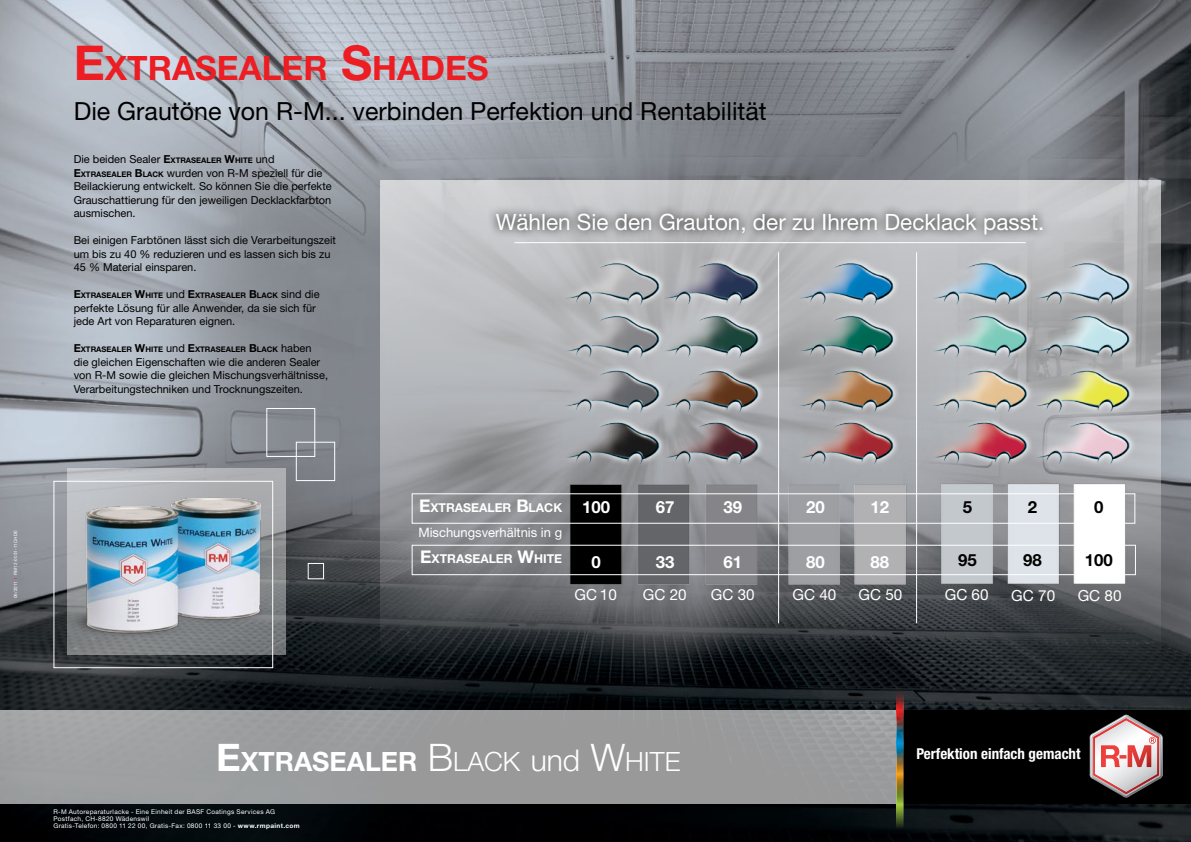
<style>
.page{position:relative;width:1191px;height:842px;background:#fff}
.page>*{position:absolute;margin:0;border:0;box-sizing:border-box;transform-origin:0 0}
.t1{font:700 38px "Helvetica Neue LT Pro";color:#fff}
.t2{font:700 33.6px "Helvetica Neue LT Pro";color:#ed1d24}
.t3{font:700 26.6px "Helvetica Neue LT Pro";color:#fff}
.t4{font:25px "Helvetica Neue LT Pro";color:#000}
.t5{font:22.5px "Helvetica Neue LT Pro";color:#fff}
.t6{font:700 16.8px "Helvetica Neue LT Pro";color:#fff}
.t7{font:700 16.8px "Helvetica Neue LT Pro";color:#000}
.t8{font:15.3px "Helvetica Neue LT Pro";color:#fff}
.t9{font:700 condensed 15px "Helvetica Neue LT Pro";color:#fff}
.t10{font:13px "Helvetica Neue LT Pro";color:#fff}
.t11{font:700 12.2px "Helvetica Neue LT Pro";color:#fff}
.t12{font:11px/13.5px "Helvetica Neue LT Pro";color:#000}
.t13{font:700 7.7px "Helvetica Neue LT Pro";color:#000}
.t14{font:6.5px/7px "Helvetica Neue LT Pro";letter-spacing:.045em;color:#fff}
.t15{font:4.5px "Helvetica Neue LT Pro";letter-spacing:.02em;color:#fff}
.s1{color:#ed1d24}
.s2{font-size:48px}
.s3{font-weight:700}
.s4{font-weight:700;font-size:7.7px}
.s5{font-size:11px}
.s6{font-weight:400;font-size:11px}
.s7{font-size:17.5px}
.s8{font-weight:300;font-size:38px}
.s9{font-weight:300}
.s10{font-weight:300;font-size:30px}
</style>
<div class="page">
<img style="left:0;top:0;width:1191px;height:842px">
<svg style="left:379px;top:180px;width:781px;height:478px;background:#989a9d"></svg>
<img style="left:362px;top:244px;width:772px;height:401px">
<div style="left:266px;top:408px;width:49px;height:49px;border:1px solid #fff"></div>
<div style="left:296px;top:442px;width:39px;height:39px;border:1px solid #fff"></div>
<div style="left:308px;top:563px;width:16px;height:16px;border:1px solid #fff"></div>
<img style="left:47px;top:465px;width:248px;height:203px">
<div style="left:412px;top:493px;width:723px;height:30px;border:1px solid #fff"></div>
<div style="left:412px;top:545px;width:723px;height:30px;border:1px solid #fff"></div>
<hr style="left:778px;top:252px;width:1px;height:371px;background:#fff">
<hr style="left:916px;top:252px;width:1px;height:371px;background:#fff">
<div style="left:903px;top:710px;width:288px;height:94px;background:#000"></div>
<div style="left:0;top:710px;width:896px;height:94px;background:#999a9b"></div>
<img style="left:896px;top:678px;width:7px;height:151px">
<svg style="left:1089px;top:715px;width:73px;height:83px"></svg>
<svg style="left:487px;top:204px;width:563px;height:39px;background:#acadaf"></svg>
<p class="t15" style="left:13px;top:598px;width:69px;rotate:-90deg">06/2011 <span class="s1">I</span> RM12-0031-11CHDE</p>
<h2 class="t2" style="left:74px;top:47px;width:416px"><span class="s2">E</span>XTRASEALER <span class="s2">S</span>HADES</h2>
<h3 class="t4" style="left:74px;top:96px;width:694px">Die Grautöne von R-M... verbinden Perfektion und Rentabilität</h3>
<p class="t12" style="left:74px;top:152px;width:259px">Die beiden Sealer <span class="s3">E</span><span class="s4">XTRASEALER</span> <span class="s3">W</span><span class="s4">HITE</span> und <span class="s3">E</span><span class="s4">XTRASEALER</span> <span class="s3">B</span><span class="s4">LACK</span> wurden von R-M speziell für die Beilackierung entwickelt. So können Sie die perfekte Grauschattierung für den jeweiligen Decklackfarbton ausmischen.</p>
<p class="t12" style="left:74px;top:233px;width:264px">Bei einigen Farbtönen lässt sich die Verarbeitungszeit um bis zu 40 % reduzieren und es lassen sich bis zu<br>45 % Material einsparen.</p>
<p class="t13" style="left:74px;top:291px;width:247px"><span class="s5">E</span>XTRASEALER <span class="s5">W</span>HITE <span class="s6">und</span> <span class="s5">E</span>XTRASEALER <span class="s5">B</span>LACK <span class="s6">sind die</span></p>
<p class="t12" style="left:74px;top:301px;width:244px">perfekte Lösung für alle Anwender, da sie sich für jede Art von Reparaturen eignen.</p>
<p class="t13" style="left:74px;top:345px;width:239px"><span class="s5">E</span>XTRASEALER <span class="s5">W</span>HITE <span class="s6">und</span> <span class="s5">E</span>XTRASEALER <span class="s5">B</span>LACK <span class="s6">haben</span></p>
<p class="t12" style="left:74px;top:355px;width:256px">die gleichen Eigenschaften wie die anderen Sealer von R-M sowie die gleichen Mischungsverhältnisse,<br>Verarbeitungstechniken und Trocknungszeiten.</p>
<h3 class="t5" style="left:496px;top:208px;width:550px">Wählen Sie den Grauton, der zu Ihrem Decklack passt.</h3>
<p class="t11" style="left:419px;top:500px;width:145px"><span class="s7">E</span>XTRASEALER <span class="s7">B</span>LACK</p>
<p class="t10" style="left:418px;top:525px;width:145px">Mischungsverhältnis in g</p>
<p class="t11" style="left:420px;top:551px;width:142px"><span class="s7">E</span>XTRASEALER <span class="s7">W</span>HITE</p>
<h3 class="t6" style="left:582px;top:497px;width:29px">100</h3>
<h3 class="t6" style="left:591px;top:551px;width:11px">0</h3>
<h3 class="t6" style="left:655px;top:497px;width:20px">67</h3>
<h3 class="t6" style="left:655px;top:551px;width:20px">33</h3>
<h3 class="t6" style="left:723px;top:497px;width:20px">39</h3>
<h3 class="t6" style="left:723px;top:551px;width:20px">61</h3>
<h3 class="t6" style="left:806px;top:497px;width:20px">20</h3>
<h3 class="t6" style="left:806px;top:551px;width:20px">80</h3>
<h3 class="t6" style="left:870px;top:497px;width:20px">12</h3>
<h3 class="t6" style="left:870px;top:551px;width:20px">88</h3>
<h3 class="t7" style="left:962px;top:497px;width:11px">5</h3>
<h3 class="t7" style="left:958px;top:549px;width:20px">95</h3>
<h3 class="t7" style="left:1028px;top:497px;width:11px">2</h3>
<h3 class="t7" style="left:1023px;top:549px;width:20px">98</h3>
<h3 class="t7" style="left:1094px;top:497px;width:11px">0</h3>
<h3 class="t7" style="left:1084px;top:549px;width:29px">100</h3>
<h3 class="t8" style="left:574px;top:585px;width:44px">GC 10</h3>
<h3 class="t8" style="left:643px;top:585px;width:45px">GC 20</h3>
<h3 class="t8" style="left:711px;top:585px;width:45px">GC 30</h3>
<h3 class="t8" style="left:792px;top:585px;width:45px">GC 40</h3>
<h3 class="t8" style="left:858px;top:585px;width:45px">GC 50</h3>
<h3 class="t8" style="left:944px;top:585px;width:45px">GC 60</h3>
<h3 class="t8" style="left:1011px;top:586px;width:45px">GC 70</h3>
<h3 class="t8" style="left:1077px;top:586px;width:45px">GC 80</h3>
<h1 class="t1" style="left:216px;top:733px;width:26px">E</h1>
<h3 class="t9" style="left:916px;top:744px;width:165px">Perfektion einfach gemacht</h3>
<h3 class="t3" style="left:241px;top:744px;width:441px">XTRASEALER <span class="s8">B</span><span class="s9">LACK</span> <span class="s10">und</span> <span class="s8">W</span><span class="s9">HITE</span></h3>
<p class="t14" style="left:53px;top:808px;width:248px">R-M Autoreparaturlacke - Eine Einheit der BASF Coatings Services AG<br>Postfach, CH-8820 Wädenswil<br>Gratis-Telefon: 0800 11 22 00, Gratis-Fax: 0800 11 33 00 - <span class="s3">www.rmpaint.com</span></p>
</div>
